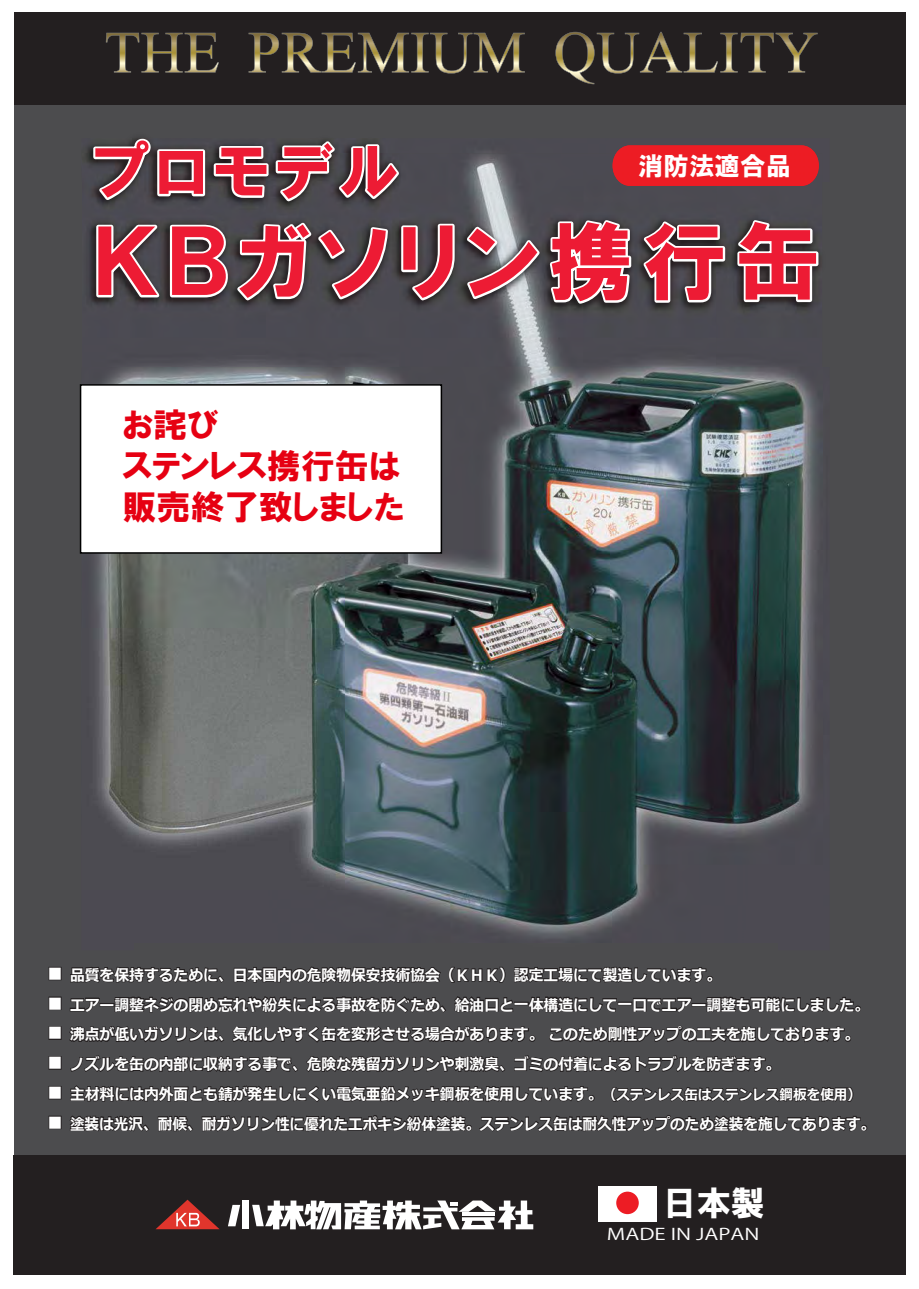
<style>
.page{position:relative;width:919px;height:1289px;background:#fff}
.page>*{position:absolute;margin:0;border:0;box-sizing:border-box;transform-origin:0 0}
.t1{font:85.05px "HGP Soei Kakugothic UB";letter-spacing:.1em;color:#ed1b34}
.t2{font:63.75px "HGP Soei Kakugothic UB";letter-spacing:.1em;color:#ed1b34}
.t3{font:34.05px/40.8px "HGP Soei Kakugothic UB";color:#e60012}
.t4{font:34.05px "HGP Soei Kakugothic UB";color:#fff}
.t5{font:25.5px "HGS Soei Kakugothic UB";color:#fff}
.t6{font:15.9px "Koz Go Pr 6 N";color:#fff;scale:1.33 1}
.t7{font:700 15.75px "Meiryo";color:#fff;scale:.94 1}
.t8{font:700 15.75px "Meiryo";color:#fff;scale:.93 1}
.s1{font-size:21.3px}
.s2{font-size:14.4px}
</style>
<div class="page">
<div style="left:15px;top:102px;width:891px;height:1056px;background:#4c4c4e"></div>
<div style="left:49px;top:966px;width:13px;height:14px;border:2px solid #231f20"></div>
<div style="left:49px;top:996px;width:13px;height:14px;border:2px solid #231f20"></div>
<div style="left:49px;top:1026px;width:13px;height:13px;border:2px solid #231f20"></div>
<div style="left:49px;top:1056px;width:13px;height:13px;border:2px solid #231f20"></div>
<div style="left:49px;top:1086px;width:13px;height:13px;border:2px solid #231f20"></div>
<div style="left:49px;top:1115px;width:13px;height:14px;border:2px solid #231f20"></div>
<div style="left:49px;top:967px;width:12px;height:12px;border:1px solid #231f20"></div>
<svg style="left:70px;top:967px;width:154px;height:16px"></svg>
<svg style="left:234px;top:966px;width:272px;height:17px"></svg>
<svg style="left:514px;top:967px;width:199px;height:16px"></svg>
<div style="left:49px;top:997px;width:12px;height:12px;border:1px solid #231f20"></div>
<div style="left:49px;top:1027px;width:12px;height:12px;border:1px solid #231f20"></div>
<svg style="left:69px;top:996px;width:792px;height:47px"></svg>
<div style="left:49px;top:1056px;width:12px;height:13px;border:1px solid #231f20"></div>
<div style="left:49px;top:1086px;width:12px;height:12px;border:1px solid #231f20"></div>
<svg style="left:70px;top:1055px;width:784px;height:47px"></svg>
<div style="left:49px;top:1116px;width:12px;height:12px;border:1px solid #231f20"></div>
<svg style="left:69px;top:1115px;width:80px;height:17px"></svg>
<svg style="left:157px;top:1116px;width:36px;height:16px"></svg>
<svg style="left:201px;top:1115px;width:667px;height:17px"></svg>
<img style="left:93px;top:366px;width:728px;height:574px">
<img style="left:89px;top:184px;width:732px;height:182px">
<img style="left:85px;top:145px;width:734px;height:39px">
<img style="left:616px;top:145px;width:199px;height:8px">
<div style="left:612px;top:153px;width:206px;height:33px;background:#ed1c24"></div>
<div style="left:638px;top:154px;width:150px;height:24px;background:#ed1c24"></div>
<svg style="left:91px;top:138px;width:311px;height:66px"></svg>
<svg style="left:94px;top:219px;width:296px;height:85px"></svg>
<svg style="left:399px;top:222px;width:57px;height:82px"></svg>
<svg style="left:463px;top:217px;width:170px;height:89px"></svg>
<svg style="left:639px;top:217px;width:88px;height:88px"></svg>
<svg style="left:733px;top:217px;width:87px;height:87px"></svg>
<div style="left:14px;top:13px;width:892px;height:92px;background:#231f20"></div>
<svg style="left:106px;top:33px;width:113px;height:40px"></svg>
<svg style="left:248px;top:33px;width:276px;height:41px"></svg>
<svg style="left:555px;top:32px;width:262px;height:52px"></svg>
<div style="left:14px;top:1155px;width:892px;height:119px;background:#231f20"></div>
<svg style="left:228px;top:1204px;width:12px;height:22px"></svg>
<div style="left:242px;top:1200px;width:7px;height:29px;background:#fff"></div>
<svg style="left:252px;top:1200px;width:281px;height:29px"></svg>
<svg style="left:156px;top:1199px;width:63px;height:30px"></svg>
<div style="left:598px;top:1186px;width:58px;height:35px;background:#fff"></div>
<div style="left:616px;top:1191px;width:22px;height:23px;background:#ed1c24;border-radius:50%"></div>
<div style="left:80px;top:384px;width:362px;height:170px;background:#fff;border:2px solid #000"></div>
<h2 class="t2" style="left:93px;top:139px;width:306px">プロモデル</h2>
<h3 class="t5" style="left:638px;top:153px;width:155px">消防法適合品</h3>
<h1 class="t1" style="left:93px;top:219px;width:728px">ＫＢガソリン携行缶</h1>
<h3 class="t3" style="left:123px;top:405px;width:283px">お詫び<br>ステンレス携行缶は販売終了致しました</h3>
<p class="t7" style="left:45px;top:964px;width:720px"><span class="s1">■</span> 品質を保持するために、日本国内の危険物保安技術協会（ＫＨＫ）認定工場にて製造しています。</p>
<p class="t7" style="left:45px;top:993px;width:878px"><span class="s1">■</span> エアー調整ネジの閉め忘れや紛失による事故を防ぐため、給油口と一体構造にして一口でエアー調整も可能にしました。</p>
<p class="t7" style="left:45px;top:1023px;width:867px"><span class="s1">■</span> 沸点が低いガソリンは、気化しやすく缶を変形させる場合があります。 このため剛性アップの工夫を施しております。</p>
<p class="t7" style="left:45px;top:1053px;width:783px"><span class="s1">■</span> ノズルを缶の内部に収納する事で、危険な残留ガソリンや刺激臭、ゴミの付着によるトラブルを防ぎます。</p>
<p class="t7" style="left:45px;top:1083px;width:869px"><span class="s1">■</span> 主材料には内外面とも錆が発生しにくい電気亜鉛メッキ鋼板を使用しています。<span class="s2">（ステンレス缶はステンレス鋼板を使用）</span></p>
<p class="t8" style="left:45px;top:1112px;width:894px"><span class="s1">■</span> 塗装は光沢、耐候、耐ガソリン性に優れたエポキシ紛体塗装。ステンレス缶は耐久性アップのため塗装を施してあります。</p>
<h3 class="t4" style="left:662px;top:1185px;width:104px">日本製</h3>
<p class="t6" style="left:607px;top:1224px;width:116px">MADE IN JAPAN</p>
</div>
